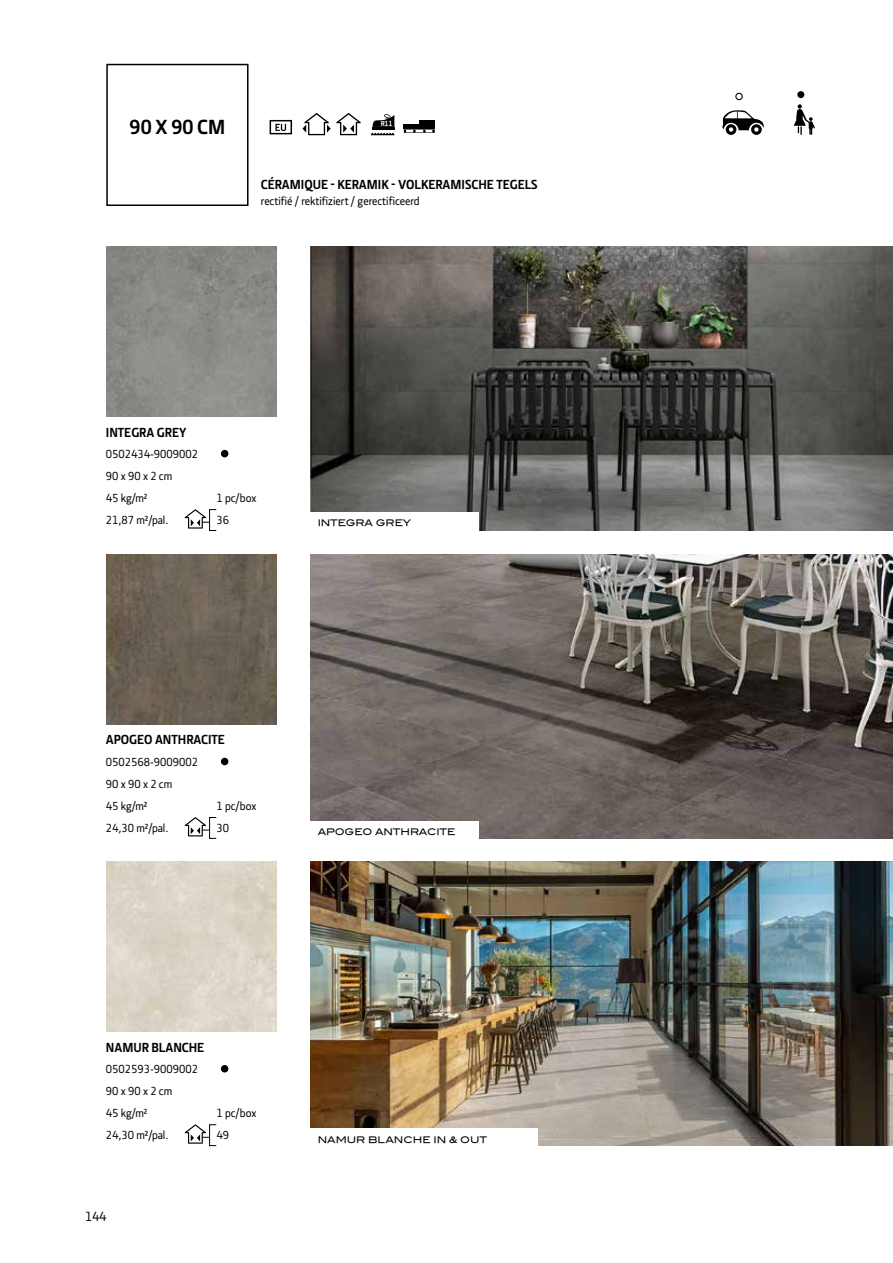
<style>
.page{position:relative;width:893px;height:1263px;background:#fff}
.page>*{position:absolute;margin:0;border:0;box-sizing:border-box;transform-origin:0 0}
.t1{font:700 21px "Section";color:#000}
.t2{font:700 13.5px "Section";color:#000}
.t3{font:500 13.5px "Section";color:#000}
.t4{font:500 12px/21.9px "Section";color:#000}
.t5{font:9px "Blair Md ITCTT Medium";letter-spacing:-.01em;color:#000}
.t6{font:700 7.5px "Section";color:#fff}
</style>
<div class="page">
<svg style="left:270px;top:120px;width:22px;height:14px"></svg>
<div style="left:106px;top:64px;width:143px;height:142px;border:2px solid #000"></div>
<div style="left:221px;top:450px;width:7px;height:7px;border:2px solid #000;border-radius:50%"></div>
<div style="left:221px;top:758px;width:7px;height:7px;border:2px solid #000;border-radius:50%"></div>
<div style="left:221px;top:1065px;width:7px;height:7px;border:2px solid #000;border-radius:50%"></div>
<img style="left:310px;top:247px;width:583px;height:284px">
<img style="left:310px;top:554px;width:583px;height:285px">
<img style="left:310px;top:862px;width:583px;height:284px">
<svg style="left:794px;top:104px;width:21px;height:31px"></svg>
<div style="left:797px;top:91px;width:7px;height:7px;background:#000;border-radius:50%"></div>
<svg style="left:722px;top:110px;width:42px;height:25px"></svg>
<div style="left:735px;top:93px;width:8px;height:7px;border:1px solid #000;border-radius:50%"></div>
<img style="left:106px;top:247px;width:170px;height:170px">
<img style="left:106px;top:554px;width:170px;height:171px">
<div style="left:209px;top:509px;width:7px;height:22px;border:1px solid #000"></div>
<svg style="left:185px;top:509px;width:24px;height:20px"></svg>
<div style="left:209px;top:817px;width:7px;height:22px;border:1px solid #000"></div>
<svg style="left:185px;top:817px;width:24px;height:19px"></svg>
<div style="left:209px;top:1124px;width:7px;height:22px;border:1px solid #000"></div>
<svg style="left:185px;top:1124px;width:24px;height:20px"></svg>
<svg style="left:302px;top:113px;width:59px;height:22px"></svg>
<hr style="left:372px;top:128px;width:22px;height:2px;background:#000">
<svg style="left:371px;top:133px;width:23px;height:2px"></svg>
<svg style="left:372px;top:114px;width:22px;height:13px"></svg>
<svg style="left:404px;top:120px;width:31px;height:13px"></svg>
<div style="left:309px;top:821px;width:169px;height:20px;background:#fff"></div>
<div style="left:309px;top:512px;width:169px;height:20px;background:#fff"></div>
<div style="left:309px;top:1128px;width:229px;height:20px;background:#fff"></div>
<h1 class="t1" style="left:130px;top:114px;width:97px">90 X 90 CM</h1>
<p class="t6" style="left:381px;top:119px;width:13px">R11</p>
<p class="t2" style="left:261px;top:176px;width:278px">CÉRAMIQUE - KERAMIK - VOLKERAMISCHE TEGELS</p>
<p class="t4" style="left:261px;top:190px;width:160px">rectifié / rektifiziert / gerectificeerd</p>
<p class="t2" style="left:106px;top:424px;width:82px">INTEGRA GREY</p>
<p class="t4" style="left:106px;top:443px;width:94px">0502434-9009002<br>90 x 90 x 2 cm<br>45 kg/m²</p>
<p class="t4" style="left:216px;top:487px;width:41px">1 pc/box</p>
<p class="t4" style="left:106px;top:509px;width:64px">21,87 m²/pal.</p>
<p class="t4" style="left:216px;top:509px;width:14px">36</p>
<p class="t5" style="left:318px;top:518px;width:95px">INTEGRA GREY</p>
<p class="t2" style="left:106px;top:731px;width:121px">APOGEO ANTHRACITE</p>
<p class="t4" style="left:106px;top:751px;width:94px">0502568-9009002<br>90 x 90 x 2 cm<br>45 kg/m²</p>
<p class="t4" style="left:216px;top:795px;width:41px">1 pc/box</p>
<p class="t4" style="left:106px;top:817px;width:64px">24,30 m²/pal.</p>
<p class="t4" style="left:216px;top:817px;width:14px">30</p>
<p class="t5" style="left:318px;top:826px;width:139px">APOGEO ANTHRACITE</p>
<p class="t2" style="left:106px;top:1039px;width:100px">NAMUR BLANCHE</p>
<p class="t4" style="left:106px;top:1058px;width:94px">0502593-9009002<br>90 x 90 x 2 cm<br>45 kg/m²</p>
<p class="t4" style="left:216px;top:1102px;width:41px">1 pc/box</p>
<p class="t4" style="left:106px;top:1124px;width:64px">24,30 m²/pal.</p>
<p class="t4" style="left:216px;top:1124px;width:14px">49</p>
<p class="t3" style="left:85px;top:1208px;width:23px">144</p>
<p class="t5" style="left:318px;top:1134px;width:171px">NAMUR BLANCHE IN &amp; OUT</p>
</div>
